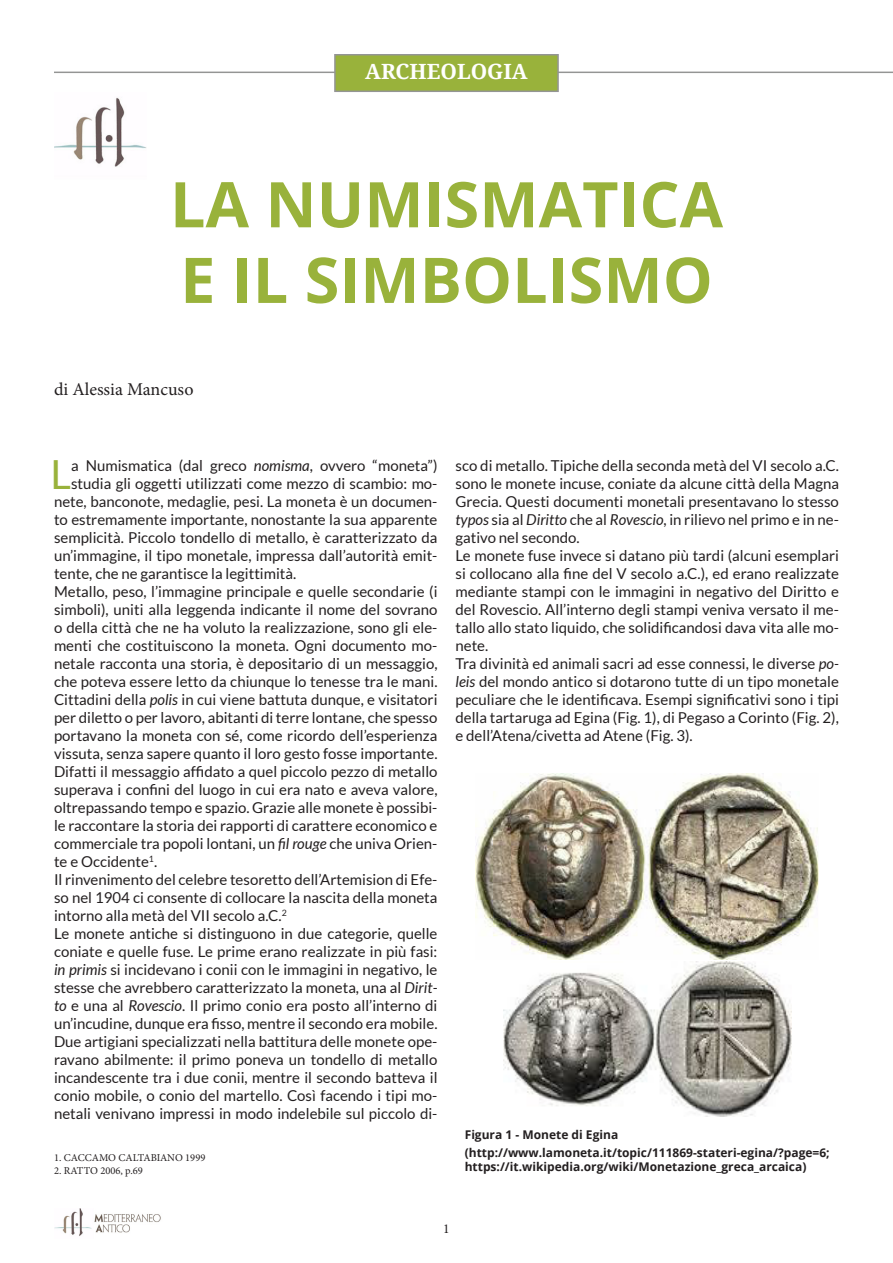
<style>
.page{position:relative;width:893px;height:1263px;background:#fff}
.page>*{position:absolute;margin:0;border:0;box-sizing:border-box;transform-origin:0 0}
.t1{font:700 63px "Open Sans";color:#99b23b}
.t2{font:40.05px "Lato";color:#99b23b}
.t3{font:700 21px "Noto Serif";color:#fff}
.t4{font:18px "Minion Pro";color:#231f20}
.t5{font:15px/18px "Lato";color:#231f20;text-align:justify}
.t6{font:13.5px "Minion Pro";color:#231f20}
.t7{font:700 12px/14.4px "Open Sans";color:#231f20}
.t8{font:10.5px "Minion Pro";color:#231f20}
.s1{font-style:italic}
</style>
<div class="page">
<hr style="left:54px;top:72px;width:839px;height:1px;background:#949594">
<img style="left:54px;top:1209px;width:107px;height:27px">
<div style="left:334px;top:54px;width:225px;height:38px;background:#99b23b;border:1px solid #949594"></div>
<img style="left:476px;top:773px;width:343px;height:186px">
<img style="left:503px;top:962px;width:288px;height:154px">
<img style="left:54px;top:97px;width:93px;height:70px">
<p class="t3" style="left:365px;top:57px;width:164px">ARCHEOLOGIA</p>
<p class="t1" style="left:170px;top:160px;width:555px">LA NUMISMATICA</p>
<p class="t1" style="left:180px;top:236px;width:534px">E IL SIMBOLISMO</p>
<p class="t4" style="left:54px;top:378px;width:141px">di Alessia Mancuso</p>
<p class="t2" style="left:51px;top:452px;width:22px">L</p>
<p class="t5" style="left:71px;top:456px;width:368px">a Numismatica (dal greco <span class="s1">nomisma</span>, ovvero “moneta”)</p>
<p class="t5" style="left:71px;top:474px;width:368px">studia gli oggetti utilizzati come mezzo di scambio: mo-</p>
<p class="t5" style="left:54px;top:492px;width:385px">nete, banconote, medaglie, pesi. La moneta è un documen-</p>
<p class="t5" style="left:54px;top:510px;width:385px">to estremamente importante, nonostante la sua apparente</p>
<p class="t5" style="left:54px;top:528px;width:385px">semplicità. Piccolo tondello di metallo, è caratterizzato da</p>
<p class="t5" style="left:54px;top:546px;width:385px">un’immagine, il tipo monetale, impressa dall’autorità emit-</p>
<p class="t5" style="left:54px;top:564px;width:244px">tente, che ne garantisce la legittimità.</p>
<p class="t5" style="left:54px;top:582px;width:385px">Metallo, peso, l’immagine principale e quelle secondarie (i simboli), uniti alla leggenda indicante il nome del sovrano o della città che ne ha voluto la realizzazione, sono gli ele&shy;menti che costituiscono la moneta. Ogni documento mo&shy;netale racconta una storia, è depositario di un messaggio, che poteva essere letto da chiunque lo tenesse tra le mani.<br>Cittadini della <span class="s1">polis</span> in cui viene battuta dunque, e visitatori per diletto o per lavoro, abitanti di terre lontane, che spesso portavano la moneta con sé, come ricordo dell’esperienza vissuta, senza sapere quanto il loro gesto fosse importante.<br>Difatti il messaggio affidato a quel piccolo pezzo di metallo superava i confini del luogo in cui era nato e aveva valore, oltrepassando tempo e spazio. Grazie alle monete è possibi&shy;le raccontare la storia dei rapporti di carattere economico e commerciale tra popoli lontani, un <span class="s1">fil rouge</span> che univa Orien&shy;te e Occidente<sup>1</sup>.</p>
<p class="t5" style="left:54px;top:870px;width:385px">Il rinvenimento del celebre tesoretto dell’Artemision di Efe&shy;so nel 1904 ci consente di collocare la nascita della moneta intorno alla metà del VII secolo a.C.<sup>2</sup></p>
<p class="t5" style="left:54px;top:924px;width:385px">Le monete antiche si distinguono in due categorie, quelle coniate e quelle fuse. Le prime erano realizzate in più fasi: <span class="s1">in primis</span> si incidevano i conii con le immagini in negativo, le stesse che avrebbero caratterizzato la moneta, una al <span class="s1">Dirit&shy;to</span> e una al <span class="s1">Rovescio</span>. Il primo conio era posto all’interno di un’incudine, dunque era fisso, mentre il secondo era mobile.<br>Due artigiani specializzati nella battitura delle monete ope&shy;ravano abilmente: il primo poneva un tondello di metallo incandescente tra i due conii, mentre il secondo batteva il conio mobile, o conio del martello. Così facendo i tipi mo&shy;netali venivano impressi in modo indelebile sul piccolo di-</p>
<p class="t8" style="left:54px;top:1151px;width:153px">1. CACCAMO CALTABIANO 1999</p>
<p class="t8" style="left:54px;top:1163px;width:90px">2. RATTO 2006, p.69</p>
<p class="t5" style="left:455px;top:456px;width:385px">sco di metallo. Tipiche della seconda metà del VI secolo a.C. sono le monete incuse, coniate da alcune città della Magna Grecia. Questi documenti monetali presentavano lo stesso <span class="s1">typos</span> sia al <span class="s1">Diritto</span> che al <span class="s1">Rovescio</span>, in rilievo nel primo e in ne&shy;gativo nel secondo.</p>
<p class="t5" style="left:455px;top:546px;width:385px">Le monete fuse invece si datano più tardi (alcuni esemplari si collocano alla fine del V secolo a.C.), ed erano realizzate mediante stampi con le immagini in negativo del Diritto e del Rovescio. All’interno degli stampi veniva versato il me&shy;tallo allo stato liquido, che solidificandosi dava vita alle mo&shy;nete.</p>
<p class="t5" style="left:455px;top:654px;width:385px">Tra divinità ed animali sacri ad esse connessi, le diverse <span class="s1">po&shy;leis</span> del mondo antico si dotarono tutte di un tipo monetale peculiare che le identificava. Esempi significativi sono i tipi della tartaruga ad Egina (Fig. 1), di Pegaso a Corinto (Fig. 2), e dell’Atena/civetta ad Atene (Fig. 3).</p>
<p class="t7" style="left:465px;top:1127px;width:155px">Figura 1 - Monete di Egina</p>
<p class="t7" style="left:465px;top:1145px;width:366px">(http://www.lamoneta.it/topic/111869-stateri-egina/?page=6; https://it.wikipedia.org/wiki/Monetazione_greca_arcaica)</p>
<p class="t6" style="left:443px;top:1219px;width:8px">1</p>
</div>
